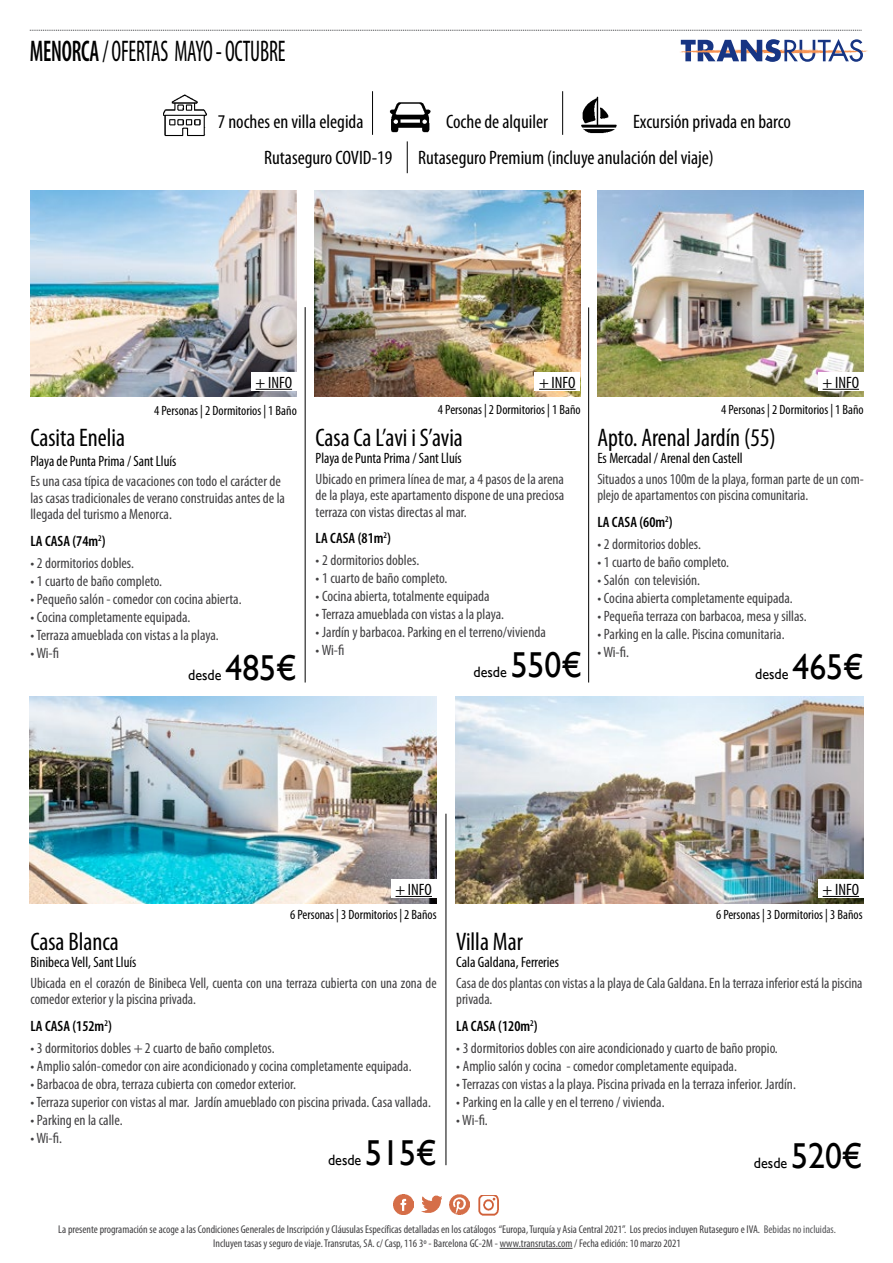
<style>
.page{position:relative;width:893px;height:1263px;background:#fff}
.page>*{position:absolute;margin:0;border:0;box-sizing:border-box;transform-origin:0 0}
.t1{font:36px "Gill Sans";color:#000;scale:.94 1}
.t2{font:condensed 30px "Myriad Pro";letter-spacing:-.01em;color:#000;scale:.73 1}
.t3{font:condensed 25.5px "Myriad Pro";color:#000}
.t4{font:condensed 19.5px/36.3px "Myriad Pro";color:#000}
.t5{font:condensed 16.5px "Myriad Pro";color:#000}
.t6{font:condensed 15px/16.5px "Myriad Pro";color:#414042}
.t7{font:condensed 15px "Myriad Pro";color:#000}
.t8{font:600 condensed 15px "Myriad Pro";color:#000}
.t9{font:15px "Gill Sans";color:#000;scale:.94 1}
.t10{font:condensed 13.5px "Myriad Pro";color:#000}
.t11{font:condensed 11.25px/14.1px "Myriad Pro";color:#414042;text-align:center}
.s1{font-weight:600}
.s2{color:#565659}
</style>
<div class="page">
<hr style="left:588px;top:307px;width:1px;height:375px;background:#000">
<img style="left:597px;top:190px;width:267px;height:207px">
<hr style="left:305px;top:307px;width:1px;height:375px;background:#000">
<hr style="left:446px;top:814px;width:1px;height:351px;background:#000">
<img style="left:30px;top:190px;width:267px;height:207px">
<img style="left:30px;top:697px;width:407px;height:206px">
<img style="left:314px;top:190px;width:267px;height:207px">
<img style="left:455px;top:697px;width:409px;height:206px">
<hr style="left:372px;top:91px;width:1px;height:44px;background:#000">
<hr style="left:407px;top:141px;width:1px;height:32px;background:#000">
<hr style="left:562px;top:91px;width:1px;height:44px;background:#000">
<img style="left:389px;top:102px;width:42px;height:30px">
<img style="left:581px;top:96px;width:36px;height:38px">
<img style="left:163px;top:94px;width:44px;height:43px">
<div style="left:251px;top:372px;width:46px;height:19px;background:#fff"></div>
<hr style="left:256px;top:389px;width:36px;height:1px;background:#000">
<div style="left:391px;top:879px;width:46px;height:19px;background:#fff"></div>
<hr style="left:395px;top:896px;width:37px;height:1px;background:#000">
<div style="left:534px;top:372px;width:46px;height:19px;background:#fff"></div>
<hr style="left:539px;top:389px;width:37px;height:1px;background:#000">
<div style="left:818px;top:372px;width:46px;height:19px;background:#fff"></div>
<hr style="left:823px;top:389px;width:36px;height:1px;background:#000">
<div style="left:818px;top:879px;width:46px;height:19px;background:#fff"></div>
<hr style="left:823px;top:896px;width:36px;height:1px;background:#000">
<svg style="left:680px;top:39px;width:188px;height:23px"></svg>
<svg style="left:30px;top:30px;width:832px;height:1px"></svg>
<hr style="left:500px;top:1248px;width:72px;height:1px;background:#414042">
<img style="left:478px;top:1195px;width:21px;height:20px">
<img style="left:450px;top:1195px;width:20px;height:20px">
<img style="left:394px;top:1195px;width:20px;height:20px">
<img style="left:421px;top:1195px;width:21px;height:18px">
<h2 class="t2" style="left:30px;top:35px;width:352px"><span class="s1">MENORCA</span> / OFERTAS MAYO - OCTUBRE</h2>
<h3 class="t4" style="left:264px;top:104px;width:129px;text-indent:-46px">7 noches en villa elegida<br>Rutaseguro COVID-19</h3>
<h3 class="t4" style="left:418px;top:104px;width:297px;text-indent:28px">Coche de alquiler<br>Rutaseguro Premium (incluye anulación del viaje)</h3>
<h3 class="t4" style="left:633px;top:104px;width:160px">Excursión privada en barco</h3>
<p class="t5" style="left:256px;top:373px;width:38px">+ INFO</p>
<p class="t5" style="left:539px;top:373px;width:38px">+ INFO</p>
<p class="t5" style="left:823px;top:373px;width:38px">+ INFO</p>
<p class="t10" style="left:154px;top:404px;width:144px">4 Personas | 2 Dormitorios | 1 Baño</p>
<p class="t10" style="left:438px;top:403px;width:144px">4 Personas | 2 Dormitorios | 1 Baño</p>
<p class="t10" style="left:721px;top:403px;width:144px">4 Personas | 2 Dormitorios | 1 Baño</p>
<h3 class="t3" style="left:30px;top:424px;width:96px">Casita Enelia</h3>
<p class="t7" style="left:30px;top:452px;width:148px">Playa de Punta Prima / Sant Lluís</p>
<p class="t6" style="left:30px;top:473px;width:256px">Es una casa típica de vacaciones con todo el carácter de las casas tradicionales de verano construidas antes de la llegada del turismo a Menorca.</p>
<p class="t8" style="left:30px;top:533px;width:77px">LA CASA (74m<sup>2</sup>)</p>
<p class="t6" style="left:30px;top:555px;width:105px">• 2 dormitorios dobles.</p>
<p class="t6" style="left:30px;top:573px;width:133px">• 1 cuarto de baño completo.</p>
<p class="t6" style="left:30px;top:591px;width:213px">• Pequeño salón - comedor con cocina abierta.</p>
<p class="t6" style="left:30px;top:609px;width:162px">• Cocina completamente equipada.</p>
<p class="t6" style="left:30px;top:627px;width:190px">• Terraza amueblada con vistas a la playa.</p>
<p class="t6" style="left:30px;top:645px;width:30px">• Wi-fi</p>
<p class="t9" style="left:188px;top:666px;width:37px">desde</p>
<h1 class="t1" style="left:225px;top:647px;width:77px">485€</h1>
<h3 class="t3" style="left:316px;top:424px;width:149px">Casa Ca L’avi i S’avia</h3>
<p class="t7" style="left:316px;top:450px;width:148px">Playa de Punta Prima / Sant Lluís</p>
<p class="t6" style="left:316px;top:471px;width:250px;text-align:justify">Ubicado en primera línea de mar, a 4 pasos de la arena de la playa, este apartamento dispone de una preciosa terraza con vistas directas al mar.</p>
<p class="t8" style="left:316px;top:530px;width:77px">LA CASA (81m<sup>2</sup>)</p>
<p class="t6" style="left:316px;top:552px;width:105px">• 2 dormitorios dobles.</p>
<p class="t6" style="left:316px;top:570px;width:133px">• 1 cuarto de baño completo.</p>
<p class="t6" style="left:316px;top:588px;width:176px">• Cocina abierta, totalmente equipada</p>
<p class="t6" style="left:316px;top:606px;width:190px">• Terraza amueblada con vistas a la playa.</p>
<p class="t6" style="left:316px;top:624px;width:232px">• Jardín y barbacoa. Parking en el terreno/vivienda</p>
<p class="t6" style="left:316px;top:642px;width:30px">• Wi-fi</p>
<p class="t9" style="left:473px;top:663px;width:37px">desde</p>
<h1 class="t1" style="left:511px;top:644px;width:77px">550€</h1>
<h3 class="t3" style="left:597px;top:424px;width:180px">Apto. Arenal Jardín (55)</h3>
<p class="t7" style="left:597px;top:450px;width:147px">Es Mercadal / Arenal den Castell</p>
<p class="t6" style="left:597px;top:471px;width:268px">Situados a unos 100m de la playa, forman parte de un com&shy;plejo de apartamentos con piscina comunitaria.</p>
<p class="t8" style="left:597px;top:513px;width:77px">LA CASA (60m<sup>2</sup>)</p>
<p class="t6" style="left:597px;top:536px;width:105px">• 2 dormitorios dobles.</p>
<p class="t6" style="left:597px;top:554px;width:133px">• 1 cuarto de baño completo.</p>
<p class="t6" style="left:597px;top:572px;width:104px">• Salón con televisión.</p>
<p class="t6" style="left:597px;top:590px;width:197px">• Cocina abierta completamente equipada.</p>
<p class="t6" style="left:597px;top:608px;width:211px">• Pequeña terraza con barbacoa, mesa y sillas.</p>
<p class="t6" style="left:597px;top:626px;width:189px">• Parking en la calle. Piscina comunitaria.</p>
<p class="t6" style="left:597px;top:644px;width:33px">• Wi-fi.</p>
<p class="t9" style="left:755px;top:665px;width:37px">desde</p>
<h1 class="t1" style="left:792px;top:645px;width:77px">465€</h1>
<p class="t5" style="left:395px;top:880px;width:38px">+ INFO</p>
<p class="t5" style="left:823px;top:880px;width:38px">+ INFO</p>
<p class="t10" style="left:290px;top:908px;width:148px">6 Personas | 3 Dormitorios | 2 Baños</p>
<p class="t10" style="left:716px;top:908px;width:148px">6 Personas | 3 Dormitorios | 3 Baños</p>
<h3 class="t3" style="left:30px;top:928px;width:90px">Casa Blanca</h3>
<p class="t7" style="left:30px;top:954px;width:108px">Binibeca Vell, Sant Lluís</p>
<p class="t6" style="left:30px;top:975px;width:408px">Ubicada en el corazón de Binibeca Vell, cuenta con una terraza cubierta con una zona de comedor exterior y la piscina privada.</p>
<p class="t8" style="left:30px;top:1017px;width:83px">LA CASA (152m<sup>2</sup>)</p>
<p class="t6" style="left:30px;top:1040px;width:246px">• 3 dormitorios dobles + 2 cuarto de baño completos.</p>
<p class="t6" style="left:30px;top:1058px;width:383px">• Amplio salón-comedor con aire acondicionado y cocina completamente equipada.</p>
<p class="t6" style="left:30px;top:1076px;width:267px">• Barbacoa de obra, terraza cubierta con comedor exterior.</p>
<p class="t6" style="left:30px;top:1094px;width:402px">• Terraza superior con vistas al mar. Jardín amueblado con piscina privada. Casa vallada.</p>
<p class="t6" style="left:30px;top:1112px;width:94px">• Parking en la calle.</p>
<p class="t6" style="left:30px;top:1130px;width:33px">• Wi-fi.</p>
<p class="t9" style="left:328px;top:1151px;width:37px">desde</p>
<h1 class="t1" style="left:365px;top:1131px;width:77px">515€</h1>
<h3 class="t3" style="left:456px;top:928px;width:68px">Villa Mar</h3>
<p class="t7" style="left:456px;top:954px;width:104px">Cala Galdana, Ferreries</p>
<p class="t6" style="left:456px;top:975px;width:408px">Casa de dos plantas con vistas a la playa de Cala Galdana. En la terraza inferior está la piscina privada.</p>
<p class="t8" style="left:456px;top:1017px;width:83px">LA CASA (120m<sup>2</sup>)</p>
<p class="t6" style="left:456px;top:1040px;width:323px">• 3 dormitorios dobles con aire acondicionado y cuarto de baño propio.</p>
<p class="t6" style="left:456px;top:1058px;width:282px">• Amplio salón y cocina - comedor completamente equipada.</p>
<p class="t6" style="left:456px;top:1076px;width:341px">• Terrazas con vistas a la playa. Piscina privada en la terraza inferior. Jardín.</p>
<p class="t6" style="left:456px;top:1094px;width:210px">• Parking en la calle y en el terreno / vivienda.</p>
<p class="t6" style="left:456px;top:1112px;width:33px">• Wi-fi.</p>
<p class="t9" style="left:754px;top:1154px;width:37px">desde</p>
<h1 class="t1" style="left:791px;top:1135px;width:77px">520€</h1>
<p class="t11" style="left:58px;top:1222px;width:779px">La presente programación se acoge a las Condiciones Generales de Inscripción y Cláusulas Específicas detalladas en los catálogos “Europa, Turquía y Asia Central 2021”. Los precios incluyen Rutaseguro e IVA. <span class="s2">Bebidas no incluidas.<br></span>Incluyen tasas y seguro de viaje. Transrutas, SA. c/ Casp, 116 3º - Barcelona GC-2M - www.transrutas.com / Fecha edición: 10 marzo 2021</p>
</div>
